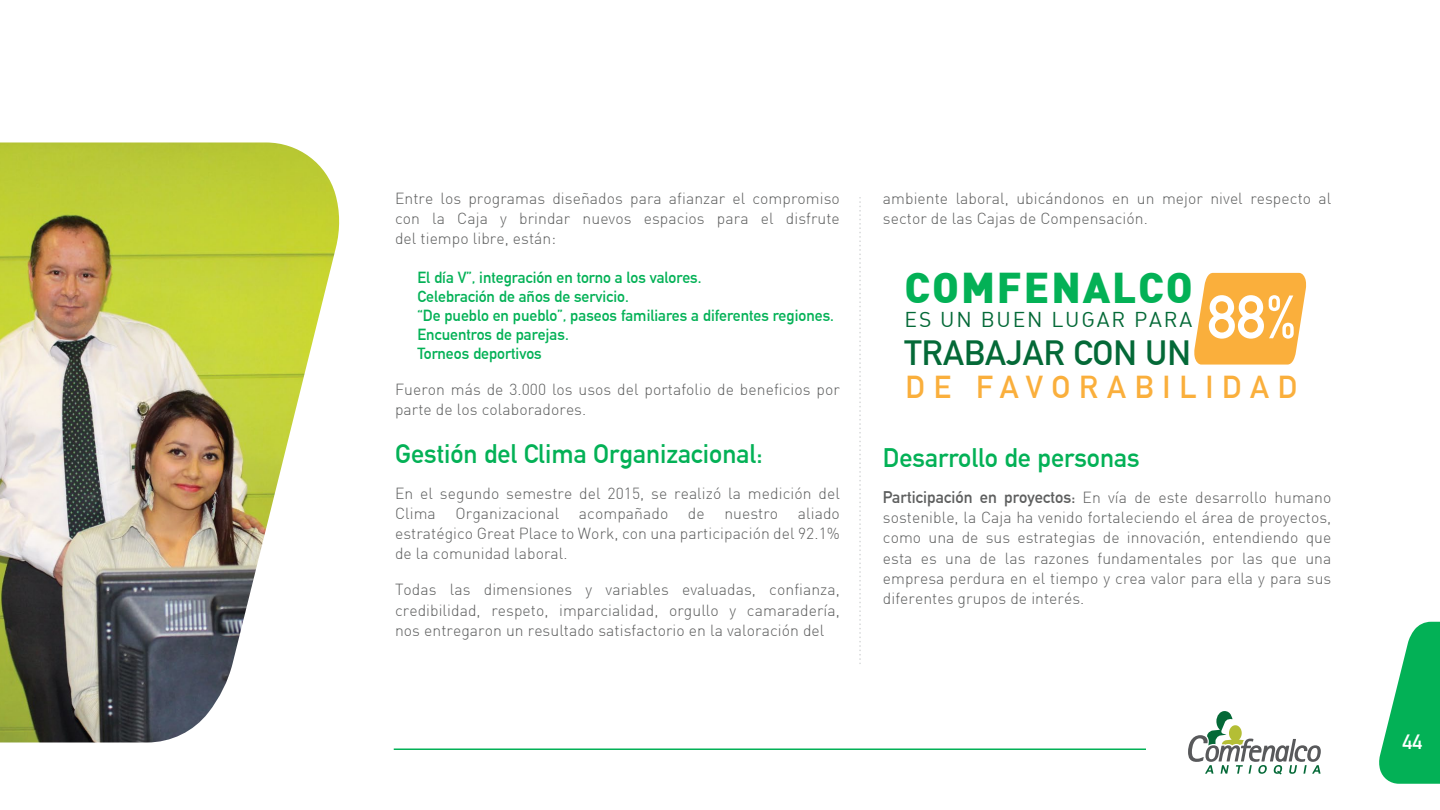
<style>
.page{position:relative;width:1440px;height:810px;background:#fff}
.page>*{position:absolute;margin:0;border:0;box-sizing:border-box;transform-origin:0 0}
.t1{font:700 60.07px "DIN Alternate";color:#fff}
.t2{font:900 42.15px "DIN";letter-spacing:.045em;color:#03b156}
.t3{font:700 34.35px "DIN Alternate";letter-spacing:.005em;color:#046937}
.t4{font:700 31.05px "DIN Alternate";letter-spacing:.285em;color:#faaf3c}
.t5{font:700 26.25px "DIN Alternate";color:#03b156}
.t6{font:21px "DIN Alternate";letter-spacing:.085em;color:#046937}
.t7{font:700 20.25px "DIN Alternate";color:#fff}
.t8{font:300 15.75px/20.2px "DIN";letter-spacing:.005em;color:#5d5e5e;text-align:justify}
.t9{font:700 15.75px/18.9px "DIN Alternate";color:#03b156}
.s1{font-family:"DIN Alternate";font-weight:700;font-size:16.5px}
</style>
<div class="page">
<hr style="left:394px;top:748px;width:752px;height:2px;background:#03b156">
<svg style="left:1188px;top:711px;width:133px;height:63px"></svg>
<svg style="left:1379px;top:622px;width:61px;height:162px"></svg>
<svg style="left:859px;top:198px;width:2px;height:466px"></svg>
<svg style="left:1194px;top:273px;width:112px;height:92px;background:#fab750"></svg>
<img style="left:0;top:142px;width:340px;height:600px">
<p class="t8" style="left:395px;top:188px;width:446px">Entre los programas diseñados para afianzar el compromiso con la Caja y brindar nuevos espacios para el disfrute del tiempo libre, están:</p>
<p class="t9" style="left:418px;top:267px;width:418px">El día V”, integración en torno a los valores.<br>Celebración de años de servicio.<br>“De pueblo en pueblo”, paseos familiares a diferentes regiones.<br>Encuentros de parejas.<br>Torneos deportivos</p>
<p class="t8" style="left:395px;top:379px;width:446px">Fueron más de 3.000 los usos del portafolio de beneficios por parte de los colaboradores.</p>
<h3 class="t5" style="left:395px;top:433px;width:369px">Gestión del Clima Organizacional:</h3>
<p class="t8" style="left:395px;top:483px;width:446px">En el segundo semestre del 2015, se realizó la medición del Clima Organizacional acompañado de nuestro aliado estratégico Great Place to Work, con una participación del 92.1% de la comunidad laboral.</p>
<p class="t8" style="left:395px;top:579px;width:446px">Todas las dimensiones y variables evaluadas, confianza, credibilidad, respeto, imparcialidad, orgullo y camaradería, nos entregaron un resultado satisfactorio en la valoración del</p>
<p class="t8" style="left:883px;top:188px;width:450px">ambiente laboral, ubicándonos en un mejor nivel respecto al sector de las Cajas de Compensación.</p>
<h2 class="t2" style="left:905px;top:260px;width:290px">COMFENALCO</h2>
<h3 class="t6" style="left:905px;top:307px;width:289px">ES UN BUEN LUGAR PARA</h3>
<h3 class="t3" style="left:905px;top:327px;width:288px">TRABAJAR CON UN</h3>
<h1 class="t1" style="left:1207px;top:271px;width:91px">88%</h1>
<h3 class="t4" style="left:905px;top:363px;width:393px">DE FAVORABILIDAD</h3>
<h3 class="t5" style="left:883px;top:438px;width:258px">Desarrollo de personas</h3>
<p class="t8" style="left:883px;top:487px;width:450px"><span class="s1">Participación en proyectos:</span> En vía de este desarrollo humano sostenible, la Caja ha venido fortaleciendo el área de proyectos, como una de sus estrategias de innovación, entendiendo que esta es una de las razones fundamentales por las que una empresa perdura en el tiempo y crea valor para ella y para sus diferentes grupos de interés.</p>
<p class="t7" style="left:1403px;top:726px;width:21px">44</p>
</div>
